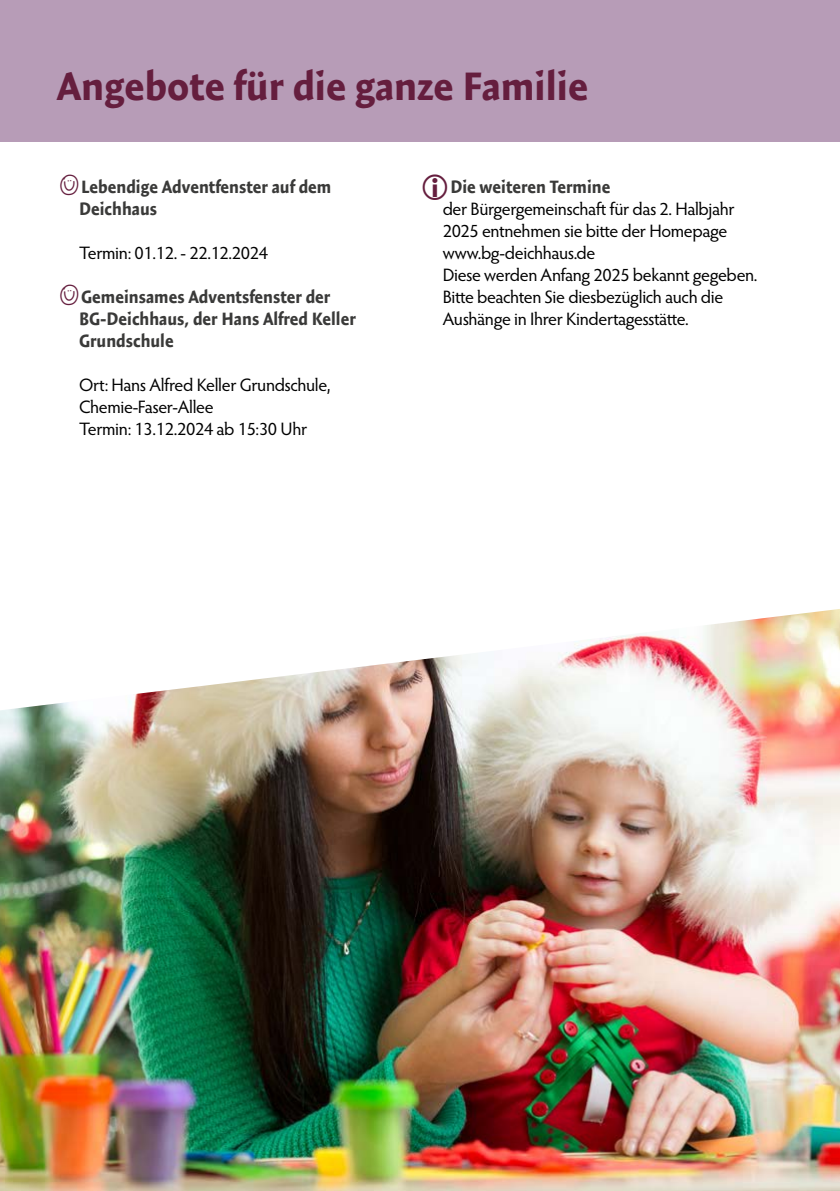
<style>
.page{position:relative;width:840px;height:1191px;background:#fff}
.page>*{position:absolute;margin:0;border:0;box-sizing:border-box;transform-origin:0 0}
.t1{font:700 40px "Expo Sans Pro";color:#651e3e}
.t2{font:18px/22px "Hypatia Sans Pro";letter-spacing:-.02em;color:#000}
.t3{font:700 18px/22px "Expo Sans Pro";color:#3a3a39;scale:.95 1}
.s1{font-family:"Hello Doodles";font-weight:400;font-size:32px;color:#651e3e}
</style>
<div class="page">
<img style="left:0;top:609px;width:839px;height:582px">
<div style="left:0;top:0;width:839px;height:142px;background:#b79cb7"></div>
<h1 class="t1" style="left:57px;top:62px;width:533px">Angebote für die ganze Familie</h1>
<p class="t3" style="left:79px;top:176px;width:267px;text-indent:-23px"><span class="s1">p</span>Lebendige Adventfenster auf dem<br>Deichhaus</p>
<p class="t2" style="left:79px;top:241px;width:190px">Termin: 01.12. - 22.12.2024</p>
<p class="t3" style="left:79px;top:286px;width:292px;text-indent:-23px"><span class="s1">p</span>Gemeinsames Adventsfenster der<br>BG-Deichhaus, der Hans Alfred Keller<br>Grundschule</p>
<p class="t2" style="left:79px;top:373px;width:253px">Ort: Hans Alfred Keller Grundschule,<br>Chemie-Faser-Allee<br>Termin: 13.12.2024 ab 15:30 Uhr</p>
<p class="t3" style="left:450px;top:176px;width:170px">Die weiteren Termine</p>
<p class="t2" style="left:442px;top:197px;width:316px">der Bürgergemeinschaft für das 2. Halbjahr 2025 entnehmen sie bitte der Homepage www.bg-deichhaus.de<br>Diese werden Anfang 2025 bekannt gegeben.<br>Bitte beachten Sie diesbezüglich auch die Aushänge in Ihrer Kindertagesstätte.</p>
</div>
